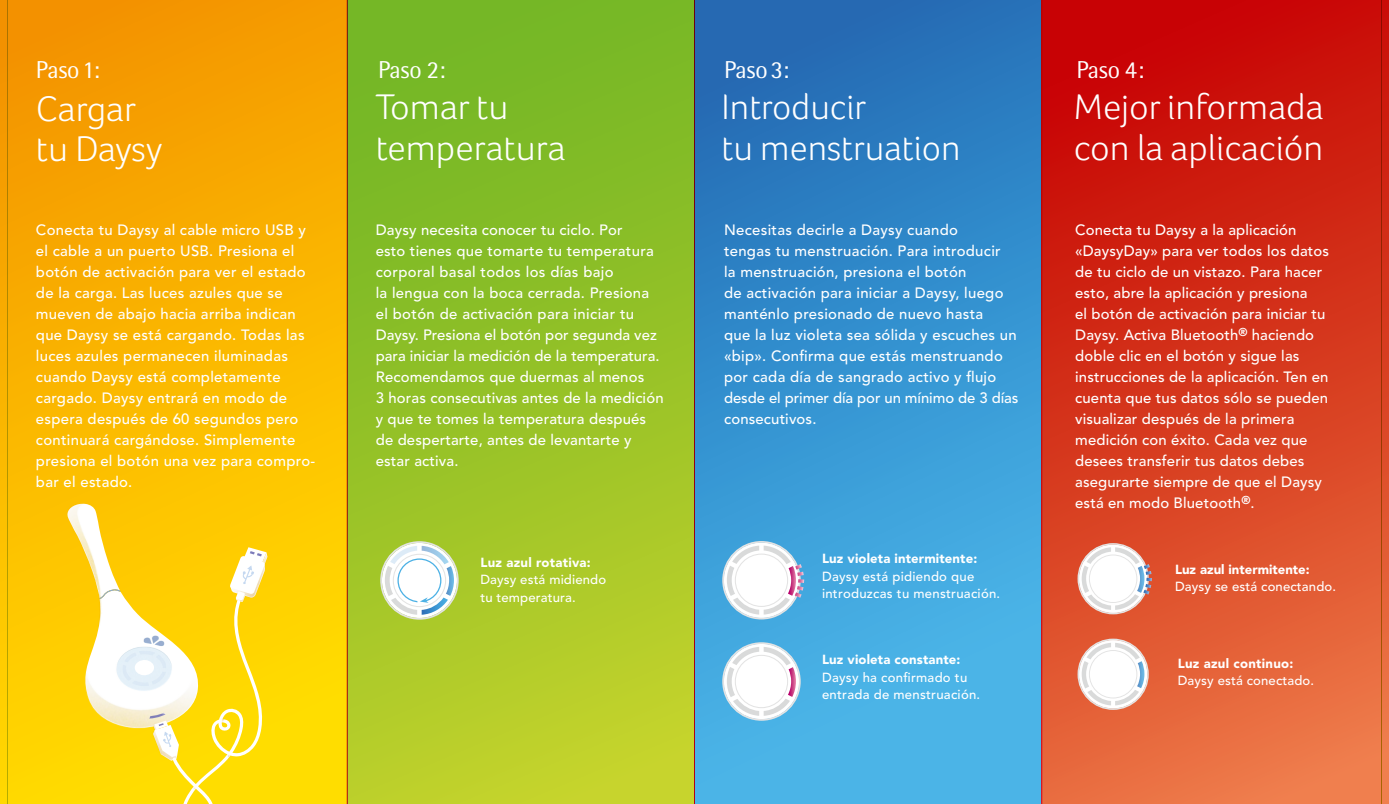
<style>
.page{position:relative;width:1389px;height:804px;background:#fff}
.page>*{position:absolute;margin:0;border:0;box-sizing:border-box;transform-origin:0 0}
.t1{font:300 36.75px/40.2px "Foco";color:#fff}
.t2{font:24.5px "Rotis Semi Sans";color:#fff}
.t3{font:500 14.88px/21px "Avenir";letter-spacing:.02em;color:#fff}
.t4{font:500 13.12px/17.5px "Avenir";letter-spacing:.02em;color:#fff}
.t5{font:900 13.12px "Avenir";letter-spacing:.01em;color:#fff}
</style>
<div class="page">
<div style="left:694px;top:0;width:348px;height:804px;background:linear-gradient(to bottom,#226cb5,#4ebeef)"></div>
<div style="left:1042px;top:0;width:347px;height:804px;background:linear-gradient(to bottom,#c50000,#eb7744)"></div>
<div style="left:0;top:0;width:347px;height:804px;background:linear-gradient(to bottom,#f49500,#ffe200)"></div>
<div style="left:347px;top:0;width:347px;height:804px;background:linear-gradient(to bottom,#6fb525,#c1d22b)"></div>
<div style="left:13px;top:472px;width:150px;height:211px;background:#fdc200"></div>
<div style="left:27px;top:612px;width:34px;height:168px;background:#ffd100"></div>
<img style="left:301px;top:619px;width:20px;height:31px">
<img style="left:270px;top:619px;width:31px;height:35px">
<div style="left:206px;top:499px;width:117px;height:120px;background:#ffcf00"></div>
<img style="left:270px;top:701px;width:16px;height:103px">
<img style="left:270px;top:666px;width:11px;height:109px">
<svg style="left:61px;top:503px;width:209px;height:301px"></svg>
<img style="left:94px;top:661px;width:127px;height:110px">
<svg style="left:380px;top:541px;width:79px;height:78px"></svg>
<svg style="left:1078px;top:543px;width:74px;height:71px"></svg>
<svg style="left:1078px;top:638px;width:71px;height:72px"></svg>
<svg style="left:722px;top:541px;width:82px;height:78px"></svg>
<svg style="left:722px;top:642px;width:79px;height:78px"></svg>
<hr style="left:7px;top:0;width:1px;height:804px;background:#afca00">
<hr style="left:1041px;top:0;width:1px;height:804px;background:#e5007d">
<hr style="left:1381px;top:0;width:1px;height:804px;background:#afca00">
<hr style="left:694px;top:0;width:1px;height:804px;background:#e5007d">
<hr style="left:347px;top:0;width:1px;height:804px;background:#e5007d">
<h2 class="t2" style="left:36px;top:56px;width:65px">Paso1:</h2>
<h1 class="t1" style="left:36px;top:88px;width:128px">Cargar tu Daysy</h1>
<p class="t3" style="left:36px;top:219px;width:281px">Conecta tu Daysy al cable micro USB y el cable a un puerto USB. Presiona el botón de activación para ver el estado de la carga. Las luces azules que se mueven de abajo hacia arriba indican que Daysy se está cargando. Todas las luces azules permanecen iluminadas cuando Daysy está completamente cargado. Daysy entrará en modo de espera después de 60 segundos pero continuará cargándose. Simplemente presiona el botón una vez para compro&shy;bar el estado.</p>
<h2 class="t2" style="left:378px;top:56px;width:69px">Paso 2:</h2>
<h1 class="t1" style="left:376px;top:87px;width:191px">Tomar tu temperatura</h1>
<p class="t3" style="left:376px;top:219px;width:289px">Daysy necesita conocer tu ciclo. Por<br>esto tienes que tomarte tu temperatura corporal basal todos los días bajo<br>la lengua con la boca cerrada. Presiona el botón de activación para iniciar tu Daysy. Presiona el botón por segunda vez para iniciar la medición de la temperatura.<br>Recomendamos que duermas al menos<br>3 horas consecutivas antes de la medición y que te tomes la temperatura después de despertarte, antes de levantarte y estar activa.</p>
<p class="t5" style="left:480px;top:554px;width:112px">Luz azul rotativa:</p>
<p class="t4" style="left:480px;top:571px;width:127px">Daysy está midiendo tu temperatura.</p>
<h2 class="t2" style="left:724px;top:56px;width:67px">Paso3:</h2>
<h1 class="t1" style="left:722px;top:87px;width:241px">Introducir<br>tu menstruation</h1>
<p class="t3" style="left:724px;top:219px;width:296px">Necesitas decirle a Daysy cuando<br>tengas tu menstruación. Para introducir<br>la menstruación, presiona el botón<br>de activación para iniciar a Daysy, luego manténlo presionado de nuevo hasta<br>que la luz violeta sea sólida y escuches un «bip». Confirma que estás menstruando por cada día de sangrado activo y flujo desde el primer día por un mínimo de 3 días consecutivos.</p>
<p class="t5" style="left:822px;top:551px;width:157px">Luz violeta intermitente:</p>
<p class="t4" style="left:822px;top:568px;width:180px">Daysy está pidiendo que introduzcas tu menstruación.</p>
<p class="t5" style="left:822px;top:652px;width:140px">Luz violeta constante:</p>
<p class="t4" style="left:822px;top:669px;width:160px">Daysy ha confirmado tu entrada de menstruación.</p>
<h2 class="t2" style="left:1076px;top:56px;width:69px">Paso 4:</h2>
<h1 class="t1" style="left:1074px;top:87px;width:251px">Mejor informada con la aplicación</h1>
<p class="t3" style="left:1075px;top:219px;width:255px">Conecta tu Daysy a la aplicación «DaysyDay» para ver todos los datos de tu ciclo de un vistazo. Para hacer esto, abre la aplicación y presiona<br>el botón de activación para iniciar tu Daysy. Activa Bluetooth<sup>®</sup> haciendo doble clic en el botón y sigue las instrucciones de la aplicación. Ten en cuenta que tus datos sólo se pueden visualizar después de la primera medición con éxito. Cada vez que desees transferir tus datos debes asegurarte siempre de que el Daysy está en modo Bluetooth<sup>®</sup>.</p>
<p class="t5" style="left:1175px;top:561px;width:136px">Luz azul intermitente:</p>
<p class="t4" style="left:1175px;top:578px;width:162px">Daysy se está conectando.</p>
<p class="t5" style="left:1178px;top:655px;width:117px">Luz azul continuo:</p>
<p class="t4" style="left:1178px;top:672px;width:138px">Daysy está conectado.</p>
</div>
